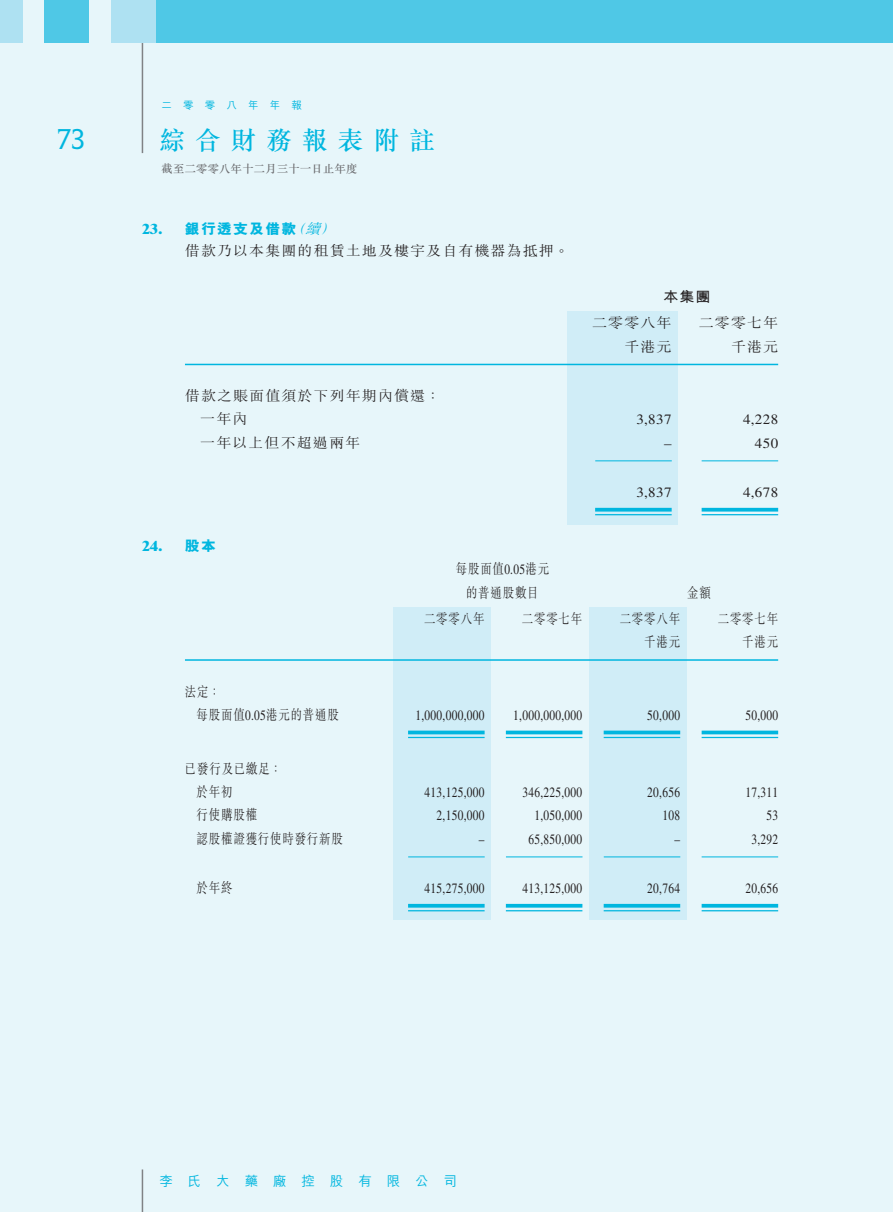
<style>
.page{position:relative;width:893px;height:1212px;background:#e7f6fa}
.page>*{position:absolute;margin:0;border:0;box-sizing:border-box;transform-origin:0 0}
.t1{font:25.5px "M Sung HK Medium B5 pc H";letter-spacing:.4em;color:#00b6df}
.t2{font:25.5px "Penumbra Serif Std";color:#00b6df}
.t3{font:14.25px "Times LT Std";letter-spacing:.025em;color:#231f20;scale:.8 1}
.t4{font:14.25px/23.2px "M Sung HK Light B5 pc H";letter-spacing:.075em;color:#231f20;scale:.8 1}
.t5{font:14.25px/23.2px "M Sung HK Light B5 pc H";letter-spacing:.075em;color:#231f20;scale:1.05 1}
.t6{font:14.25px "Times LT Std";letter-spacing:.025em;color:#231f20;scale:1.05 1}
.t7{font:14.25px "M Hei HK Xbold B5 pc H";letter-spacing:.075em;color:#00b6df;scale:1.05 1}
.t8{font:800 14.25px "Times LT Std";color:#00b6df;scale:1.05 1}
.t9{font:14.25px "M Hei HK Bold B5 pc H";color:#231f20;scale:1.05 1}
.t10{font:13.5px "M Hei HK Medium B5 pc H";letter-spacing:1.105em;color:#00b6df}
.t11{font:11.25px "M Sung HK Medium B5 pc H";letter-spacing:.025em;color:#6c6d70}
.t12{font:10.5px "M Hei HK Medium B5 pc H";letter-spacing:1.06em;color:#00b6df}
.s1{font-family:"Times LT Std";font-weight:800}
.s2{font-family:"M Sung HK Light B5 pc H";font-style:italic}
.s3{font-family:"M Hei HK Xbold B5 pc H";font-weight:400}
.s4{font-family:"Times LT Std"}
</style>
<div class="page">
<hr style="left:142px;top:0;width:1px;height:153px;background:#808285">
<div style="left:156px;top:0;width:737px;height:43px;background:#4fc8e6"></div>
<div style="left:112px;top:0;width:44px;height:43px;background:#aee1f2"></div>
<div style="left:45px;top:0;width:44px;height:43px;background:#4fc8e6"></div>
<div style="left:0;top:0;width:22px;height:43px;background:#aee1f2"></div>
<hr style="left:142px;top:1169px;width:1px;height:43px;background:#808285">
<div style="left:567px;top:311px;width:111px;height:214px;background:#d0edf7"></div>
<hr style="left:185px;top:364px;width:593px;height:1px;background:#00b6df">
<hr style="left:595px;top:460px;width:77px;height:1px;background:#00b6df">
<hr style="left:702px;top:460px;width:76px;height:1px;background:#00b6df">
<svg style="left:595px;top:508px;width:77px;height:4px"></svg>
<hr style="left:595px;top:514px;width:77px;height:1px;background:#00b6df">
<svg style="left:702px;top:508px;width:76px;height:4px"></svg>
<hr style="left:702px;top:514px;width:76px;height:1px;background:#00b6df">
<div style="left:393px;top:607px;width:98px;height:312px;background:#d0edf7"></div>
<div style="left:589px;top:607px;width:98px;height:312px;background:#d0edf7"></div>
<hr style="left:185px;top:659px;width:593px;height:2px;background:#00b6df">
<hr style="left:408px;top:731px;width:77px;height:3px;background:#00b6df">
<hr style="left:408px;top:737px;width:77px;height:1px;background:#00b6df">
<hr style="left:506px;top:731px;width:76px;height:3px;background:#00b6df">
<hr style="left:506px;top:737px;width:76px;height:1px;background:#00b6df">
<hr style="left:604px;top:731px;width:76px;height:3px;background:#00b6df">
<hr style="left:604px;top:737px;width:76px;height:1px;background:#00b6df">
<hr style="left:702px;top:731px;width:76px;height:3px;background:#00b6df">
<hr style="left:702px;top:737px;width:76px;height:1px;background:#00b6df">
<hr style="left:408px;top:856px;width:77px;height:1px;background:#00b6df">
<hr style="left:506px;top:856px;width:76px;height:1px;background:#00b6df">
<hr style="left:604px;top:856px;width:76px;height:1px;background:#00b6df">
<hr style="left:702px;top:856px;width:76px;height:1px;background:#00b6df">
<svg style="left:408px;top:904px;width:77px;height:4px"></svg>
<hr style="left:408px;top:910px;width:77px;height:1px;background:#00b6df">
<svg style="left:506px;top:904px;width:76px;height:4px"></svg>
<hr style="left:506px;top:910px;width:76px;height:1px;background:#00b6df">
<svg style="left:604px;top:904px;width:76px;height:4px"></svg>
<hr style="left:604px;top:910px;width:76px;height:1px;background:#00b6df">
<svg style="left:702px;top:904px;width:76px;height:4px"></svg>
<hr style="left:702px;top:910px;width:76px;height:1px;background:#00b6df">
<h1 class="t2" style="left:58px;top:125px;width:29px">73</h1>
<p class="t12" style="left:162px;top:101px;width:142px">二零零八年年報</p>
<h1 class="t1" style="left:159px;top:131px;width:277px">綜合財務報表附註</h1>
<p class="t11" style="left:162px;top:164px;width:197px">截至二零零八年十二月三十一日止年度</p>
<p class="t7" style="left:142px;top:223px;width:189px"><span class="s1">23.</span> 銀行透支及借款<span class="s2">（續）</span></p>
<p class="t5" style="left:185px;top:241px;width:367px">借款乃以本集團的租賃土地及樓宇及自有機器為抵押。</p>
<p class="t5" style="left:200px;top:386px;width:230px;text-indent:-15px">借款之賬面值須於下列年期內償還：一年內</p>
<p class="t9" style="left:663px;top:291px;width:46px">本集團</p>
<p class="t5" style="left:592px;top:313px;width:77px">二零零八年</p>
<p class="t5" style="left:699px;top:313px;width:77px">二零零七年</p>
<p class="t5" style="left:624px;top:337px;width:46px">千港元</p>
<p class="t5" style="left:731px;top:337px;width:46px">千港元</p>
<p class="t6" style="left:636px;top:414px;width:35px">3,837</p>
<p class="t6" style="left:743px;top:414px;width:35px">4,228</p>
<p class="t5" style="left:200px;top:433px;width:154px">一年以上但不超過兩年</p>
<p class="t6" style="left:664px;top:438px;width:9px">–</p>
<p class="t6" style="left:755px;top:438px;width:24px">450</p>
<p class="t6" style="left:636px;top:487px;width:35px">3,837</p>
<p class="t6" style="left:743px;top:487px;width:35px">4,678</p>
<p class="t8" style="left:142px;top:538px;width:72px">24. <span class="s3">股本</span></p>
<p class="t4" style="left:197px;top:682px;width:179px;text-indent:-12px">法定：<br>每股面值<span class="s4">0.05</span>港元的普通股</p>
<p class="t4" style="left:197px;top:759px;width:108px;text-indent:-12px">已發行及已繳足：於年初</p>
<p class="t4" style="left:456px;top:559px;width:118px;text-align:center">每股面值<span class="s4">0.05</span>港元的普通股數目</p>
<p class="t4" style="left:687px;top:583px;width:31px">金額</p>
<p class="t4" style="left:424px;top:609px;width:77px">二零零八年</p>
<p class="t4" style="left:522px;top:609px;width:77px">二零零七年</p>
<p class="t4" style="left:620px;top:609px;width:77px">二零零八年</p>
<p class="t4" style="left:718px;top:609px;width:77px">二零零七年</p>
<p class="t4" style="left:644px;top:632px;width:46px">千港元</p>
<p class="t4" style="left:742px;top:632px;width:46px">千港元</p>
<p class="t3" style="left:415px;top:710px;width:88px">1,000,000,000</p>
<p class="t3" style="left:513px;top:710px;width:88px">1,000,000,000</p>
<p class="t3" style="left:647px;top:710px;width:42px">50,000</p>
<p class="t3" style="left:745px;top:710px;width:42px">50,000</p>
<p class="t3" style="left:425px;top:787px;width:76px">413,125,000</p>
<p class="t3" style="left:522px;top:787px;width:76px">346,225,000</p>
<p class="t3" style="left:647px;top:787px;width:42px">20,656</p>
<p class="t3" style="left:745px;top:787px;width:42px">17,311</p>
<p class="t4" style="left:197px;top:805px;width:77px">行使購股權</p>
<p class="t3" style="left:437px;top:810px;width:61px">2,150,000</p>
<p class="t3" style="left:534px;top:810px;width:61px">1,050,000</p>
<p class="t3" style="left:662px;top:810px;width:24px">108</p>
<p class="t3" style="left:766px;top:810px;width:16px">53</p>
<p class="t4" style="left:197px;top:829px;width:184px">認股權證獲行使時發行新股</p>
<p class="t3" style="left:479px;top:834px;width:9px">–</p>
<p class="t3" style="left:528px;top:834px;width:69px">65,850,000</p>
<p class="t3" style="left:674px;top:834px;width:9px">–</p>
<p class="t3" style="left:751px;top:834px;width:35px">3,292</p>
<p class="t4" style="left:197px;top:878px;width:46px">於年終</p>
<p class="t3" style="left:425px;top:883px;width:76px">415,275,000</p>
<p class="t3" style="left:522px;top:883px;width:76px">413,125,000</p>
<p class="t3" style="left:647px;top:883px;width:42px">20,764</p>
<p class="t3" style="left:745px;top:883px;width:42px">20,656</p>
<p class="t10" style="left:159px;top:1175px;width:299px">李氏大藥廠控股有限公司</p>
</div>
